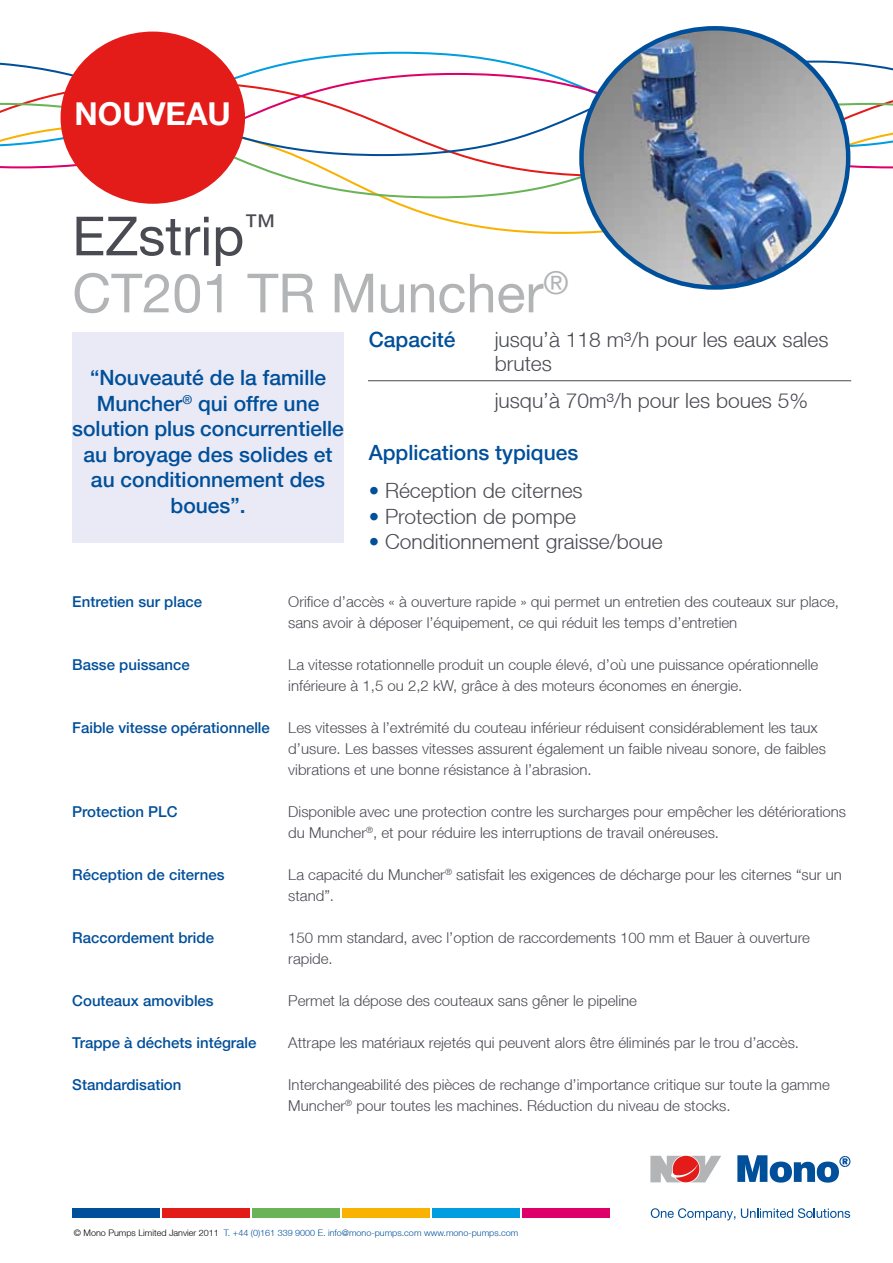
<style>
.page{position:relative;width:893px;height:1263px;background:#fff}
.page>*{position:absolute;margin:0;border:0;box-sizing:border-box;transform-origin:0 0}
.t1{font:54px/57px "Helvetica Neue LT";color:#b2b4b6}
.t2{font:700 31.5px "Helvetica Neue LT";color:#fff}
.t3{font:500 21px/25.5px "Helvetica Neue LT";color:#004f9a;text-align:center}
.t4{font:300 21px/24px "Helvetica Neue LT";color:#494a52}
.t5{font:300 15px/21px "Helvetica Neue LT";color:#494a52}
.t6{font:500 15px "Helvetica Neue LT";color:#004f9a}
.t7{font:300 9px "Helvetica Neue LT";color:#004f9a}
.s1{color:#494a52}
.s2{color:#004f9a}
.s3{font-weight:500;color:#004f9a}
.s4{color:#000}
</style>
<div class="page">
<svg style="left:123px;top:199px;width:458px;height:35px"></svg>
<svg style="left:78px;top:169px;width:772px;height:30px"></svg>
<svg style="left:0;top:52px;width:893px;height:20px"></svg>
<svg style="left:0;top:72px;width:893px;height:97px"></svg>
<img style="left:581px;top:28px;width:267px;height:259px">
<hr style="left:368px;top:380px;width:483px;height:1px;background:#494a52">
<div style="left:72px;top:332px;width:272px;height:211px;background:#e9eaf5"></div>
<div style="left:63px;top:34px;width:180px;height:167px;background:#e31c19;border-radius:50%"></div>
<div style="left:61px;top:32px;width:184px;height:172px;border:4px solid #e31c19;border-radius:50%"></div>
<div style="left:72px;top:1208px;width:88px;height:10px;background:#004f9a"></div>
<div style="left:162px;top:1208px;width:88px;height:10px;background:#e31c19"></div>
<div style="left:252px;top:1208px;width:88px;height:10px;background:#6ab357"></div>
<div style="left:342px;top:1208px;width:88px;height:10px;background:#f9b200"></div>
<div style="left:432px;top:1208px;width:88px;height:10px;background:#009ee0"></div>
<div style="left:522px;top:1208px;width:88px;height:10px;background:#de006a"></div>
<svg style="left:650px;top:1156px;width:71px;height:26px;background:#d09999"></svg>
<svg style="left:737px;top:1155px;width:113px;height:27px"></svg>
<svg style="left:651px;top:1208px;width:84px;height:12px"></svg>
<svg style="left:741px;top:1208px;width:109px;height:10px"></svg>
<h2 class="t2" style="left:75px;top:95px;width:158px">NOUVEAU</h2>
<h1 class="t1" style="left:72px;top:207px;width:498px"><span class="s1">EZstrip</span><sup>™<br></sup>CT201 TR Muncher<sup>®</sup></h1>
<h3 class="t3" style="left:72px;top:365px;width:273px">“Nouveauté de la famille<br>Muncher<sup>®</sup> qui offre une solution plus concurrentielle au broyage des solides et au conditionnement des boues”.</h3>
<h3 class="t3" style="left:369px;top:327px;width:88px">Capacité</h3>
<h3 class="t4" style="left:495px;top:327px;width:335px">jusqu’à 118 m³/h pour les eaux sales brutes</h3>
<h3 class="t4" style="left:495px;top:388px;width:315px">jusqu’à 70m³/h pour les boues 5%</h3>
<h3 class="t3" style="left:369px;top:439px;width:211px">Applications typiques</h3>
<h3 class="t4" style="left:369px;top:478px;width:215px"><span class="s2">•</span> Réception de citernes</h3>
<h3 class="t4" style="left:369px;top:504px;width:209px"><span class="s2">•</span> Protection de pompe</h3>
<h3 class="t4" style="left:369px;top:529px;width:296px"><span class="s2">•</span> Conditionnement graisse/boue</h3>
<p class="t6" style="left:72px;top:592px;width:131px">Entretien sur place</p>
<p class="t5" style="left:288px;top:590px;width:552px">Orifice d’accès « à ouverture rapide » qui permet un entretien des couteaux sur place, sans avoir à déposer l’équipement, ce qui réduit les temps d’entretien</p>
<p class="t6" style="left:72px;top:655px;width:119px">Basse puissance</p>
<p class="t5" style="left:288px;top:653px;width:531px">La vitesse rotationnelle produit un couple élevé, d’où une puissance opérationnelle inférieure à 1,5 ou 2,2 kW, grâce à des moteurs économes en énergie.</p>
<p class="t5" style="left:288px;top:716px;width:539px;text-indent:-216px"><span class="s3">Faible vitesse opérationnelle</span> Les vitesses à l’extrémité du couteau inférieur réduisent considérablement les taux d’usure. Les basses vitesses assurent également un faible niveau sonore, de faibles vibrations et une bonne résistance à l’abrasion.</p>
<p class="t6" style="left:72px;top:802px;width:107px">Protection PLC</p>
<p class="t5" style="left:288px;top:800px;width:559px">Disponible avec une protection contre les surcharges pour empêcher les détériorations du Muncher<sup>®</sup>, et pour réduire les interruptions de travail onéreuses.</p>
<p class="t6" style="left:72px;top:865px;width:154px">Réception de citernes</p>
<p class="t5" style="left:288px;top:863px;width:555px">La capacité du Muncher<sup>®</sup> satisfait les exigences de décharge pour les citernes “sur un stand”.</p>
<p class="t6" style="left:72px;top:928px;width:143px">Raccordement bride</p>
<p class="t5" style="left:288px;top:926px;width:523px">150 mm standard, avec l’option de raccordements 100 mm et Bauer à ouverture rapide.</p>
<p class="t6" style="left:72px;top:991px;width:143px">Couteaux amovibles</p>
<p class="t5" style="left:288px;top:989px;width:350px">Permet la dépose des couteaux sans gêner le pipeline</p>
<p class="t6" style="left:72px;top:1033px;width:186px">Trappe à déchets intégrale</p>
<p class="t5" style="left:288px;top:1031px;width:512px">Attrape les matériaux rejetés qui peuvent alors être éliminés par le trou d’accès.</p>
<p class="t6" style="left:72px;top:1075px;width:111px">Standardisation</p>
<p class="t5" style="left:288px;top:1073px;width:543px">Interchangeabilité des pièces de rechange d’importance critique sur toute la gamme<br>Muncher<sup>®</sup> pour toutes les machines. Réduction du niveau de stocks.</p>
<p class="t7" style="left:74px;top:1227px;width:446px"><span class="s4">© Mono Pumps Limited Janvier 2011</span> T. +44 (0)161 339 9000 E. info@mono-pumps.com www.mono-pumps.com</p>
</div>
